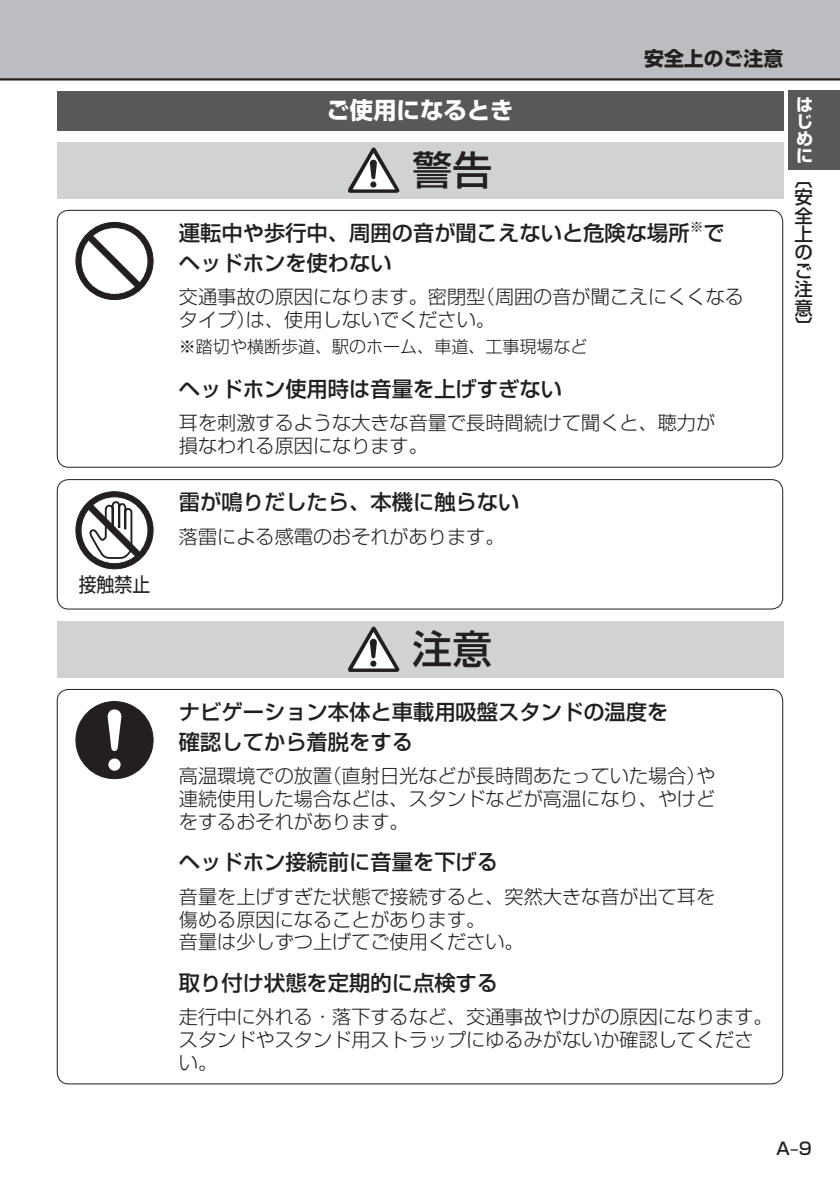
<style>
.page{position:relative;width:840px;height:1191px;background:#fff}
.page>*{position:absolute;margin:0;border:0;box-sizing:border-box;transform-origin:0 0}
.t1{font:39.6px "Shin Go Pro Medium 90 msp RKSJ H";color:#231f20}
.t2{font:23.4px "Shin Go Pro Bold 90 msp RKSJ V";color:#fff}
.t3{font:21.2px/29.8px "Shin Go Pro Medium 90 msp RKSJ H";color:#231f20}
.t4{font:19.8px "Shin Go Pro Bold 90 msp RKSJ V";color:#231f20}
.t5{font:19.8px "Shin Go Pro Regular 90 msp RKSJ H";color:#231f20;scale:.9 1}
.t6{font:19.2px/22.6px "Shin Go Pro Light 90 msp RKSJ H";color:#231f20}
.t7{font:18.4px/18.4px "Shin Go Pro Medium 90 msp RKSJ H";color:#231f20;text-align:justify}
.t8{font:17px "Shin Go Pro Light 90 msp RKSJ H";color:#231f20}
.t9{font:17px/17px "Shin Go Pro Bold 90 msp RKSJ V";color:#fff;text-align:justify}
.t10{font:17px "Shin Go Pro Medium 90 msp RKSJ H";color:#231f20}
</style>
<div class="page">
<div style="left:0;top:0;width:839px;height:79px;background:#bcbdc0"></div>
<hr style="left:0;top:78px;width:839px;height:2px;background:#231f20">
<div style="left:788px;top:91px;width:51px;height:79px;background:#57585a"></div>
<div style="left:57px;top:91px;width:725px;height:39px;background:#57585a"></div>
<div style="left:57px;top:142px;width:725px;height:56px;background:#d1d2d4"></div>
<svg style="left:348px;top:147px;width:51px;height:46px"></svg>
<div style="left:57px;top:621px;width:725px;height:56px;background:#d1d2d4"></div>
<svg style="left:348px;top:626px;width:51px;height:46px"></svg>
<div style="left:57px;top:210px;width:725px;height:258px;border:1px solid #231f20;border-radius:11px"></div>
<div style="left:76px;top:222px;width:77px;height:77px;background:#231f20;border-radius:50%"></div>
<div style="left:76px;top:222px;width:77px;height:78px;border:1px solid #231f20;border-radius:50%"></div>
<svg style="left:81px;top:227px;width:67px;height:67px"></svg>
<div style="left:81px;top:227px;width:67px;height:68px;border:1px solid #231f20;border-radius:50%"></div>
<svg style="left:87px;top:234px;width:55px;height:55px"></svg>
<div style="left:57px;top:479px;width:725px;height:130px;border:1px solid #231f20;border-radius:11px"></div>
<div style="left:76px;top:492px;width:77px;height:77px;background:#231f20;border-radius:50%"></div>
<div style="left:76px;top:491px;width:77px;height:78px;border:1px solid #231f20;border-radius:50%"></div>
<svg style="left:81px;top:497px;width:67px;height:66px"></svg>
<div style="left:81px;top:496px;width:67px;height:68px;border:1px solid #231f20;border-radius:50%"></div>
<svg style="left:87px;top:500px;width:55px;height:60px"></svg>
<div style="left:76px;top:701px;width:77px;height:77px;background:#231f20;border-radius:50%"></div>
<div style="left:76px;top:701px;width:77px;height:78px;border:1px solid #231f20;border-radius:50%"></div>
<svg style="left:107px;top:709px;width:15px;height:42px"></svg>
<div style="left:108px;top:758px;width:12px;height:12px;background:#fff;border-radius:50%"></div>
<div style="left:108px;top:758px;width:13px;height:13px;border:1px solid #fff;border-radius:50%"></div>
<p class="t5" style="left:79px;top:577px;width:81px">接触禁止</p>
<p class="t2" style="left:326px;top:102px;width:189px">ご使用になるとき</p>
<h1 class="t1" style="left:412px;top:155px;width:81px">警告</h1>
<p class="t4" style="left:643px;top:51px;width:140px">安全上のご注意</p>
<p class="t3" style="left:179px;top:221px;width:547px">運転中や歩行中、周囲の音が聞こえないと危険な場所<sup>※</sup>でヘッドホンを使わない</p>
<p class="t6" style="left:179px;top:288px;width:566px">交通事故の原因になります。密閉型（周囲の音が聞こえにくくなるタイプ）は、使用しないでください。</p>
<p class="t8" style="left:179px;top:340px;width:410px">※踏切や横断歩道、駅のホーム、車道、工事現場など</p>
<p class="t3" style="left:179px;top:377px;width:384px">ヘッドホン使用時は音量を上げすぎない</p>
<p class="t6" style="left:179px;top:414px;width:537px">耳を刺激するような大きな音量で長時間続けて聞くと、聴力が損なわれる原因になります。</p>
<p class="t3" style="left:179px;top:490px;width:342px">雷が鳴りだしたら、本機に触らない</p>
<p class="t6" style="left:179px;top:528px;width:327px">落雷による感電のおそれがあります。</p>
<p class="t9" style="left:795px;top:99px;width:18px">はじめに</p>
<p class="t7" style="left:794px;top:172px;width:20px">〔安全上のご注意〕</p>
<h1 class="t1" style="left:412px;top:634px;width:81px">注意</h1>
<p class="t3" style="left:179px;top:700px;width:490px">ナビゲーション本体と車載用吸盤スタンドの温度を確認してから着脱をする</p>
<p class="t6" style="left:179px;top:767px;width:537px;text-align:justify">高温環境での放置（直射日光などが長時間あたっていた場合）や連続使用した場合などは、スタンドなどが高温になり、やけどをするおそれがあります。</p>
<p class="t3" style="left:179px;top:850px;width:320px">ヘッドホン接続前に音量を下げる</p>
<p class="t6" style="left:179px;top:888px;width:537px">音量を上げすぎた状態で接続すると、突然大きな音が出て耳を傷める原因になることがあります。<br>音量は少しずつ上げてご使用ください。</p>
<p class="t3" style="left:179px;top:970px;width:320px">取り付け状態を定期的に点検する</p>
<p class="t6" style="left:179px;top:1008px;width:595px">走行中に外れる・落下するなど、交通事故やけがの原因になります。スタンドやスタンド用ストラップにゆるみがないか確認してください。</p>
<p class="t10" style="left:775px;top:1142px;width:37px">A‒9</p>
</div>
